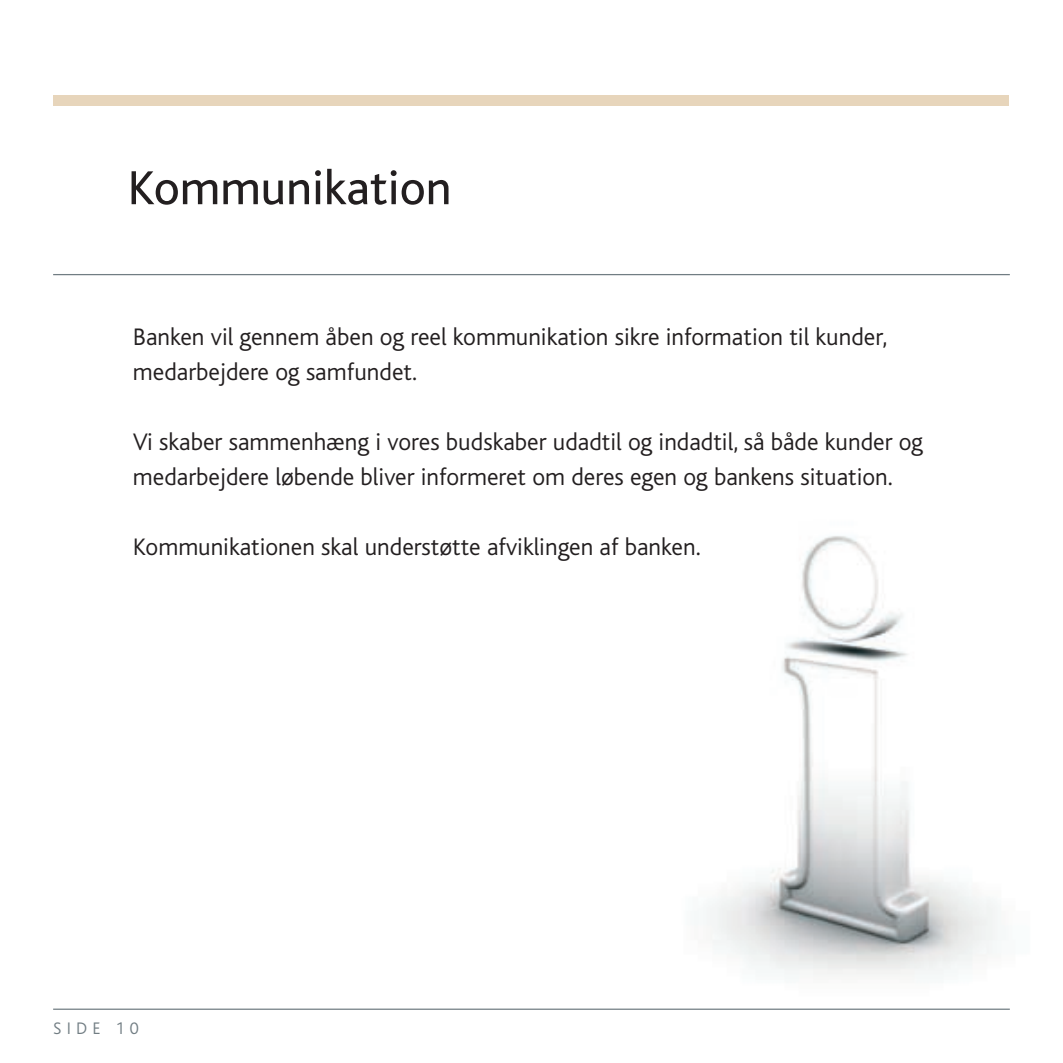
<style>
.page{position:relative;width:1063px;height:1063px;background:#fff}
.page>*{position:absolute;margin:0;border:0;box-sizing:border-box;transform-origin:0 0}
.t1{font:50px "Bliss";color:#231f20}
.t2{font:300 25px/35px "Bliss";color:#231f20}
.t3{font:300 17.5px "Bliss";letter-spacing:.3em;color:#717d83}
</style>
<div class="page">
<img style="left:396px;top:536px;width:614px;height:473px">
<div style="left:53px;top:96px;width:956px;height:10px;background:#e7d5bb"></div>
<hr style="left:53px;top:274px;width:957px;height:1px;background:#717d83">
<hr style="left:53px;top:1009px;width:957px;height:1px;background:#717d83">
<h1 class="t1" style="left:128px;top:162px;width:325px">Kommunikation</h1>
<p class="t2" style="left:133px;top:320px;width:756px">Banken vil gennem åben og reel kommunikation sikre information til kunder, medarbejdere og samfundet.</p>
<p class="t2" style="left:133px;top:425px;width:792px">Vi skaber sammenhæng i vores budskaber udadtil og indadtil, så både kunder og medarbejdere løbende bliver informeret om deres egen og bankens situation.</p>
<p class="t2" style="left:133px;top:530px;width:569px">Kommunikationen skal understøtte afviklingen af banken.</p>
<p class="t3" style="left:53px;top:1019px;width:87px">Side 10</p>
</div>
